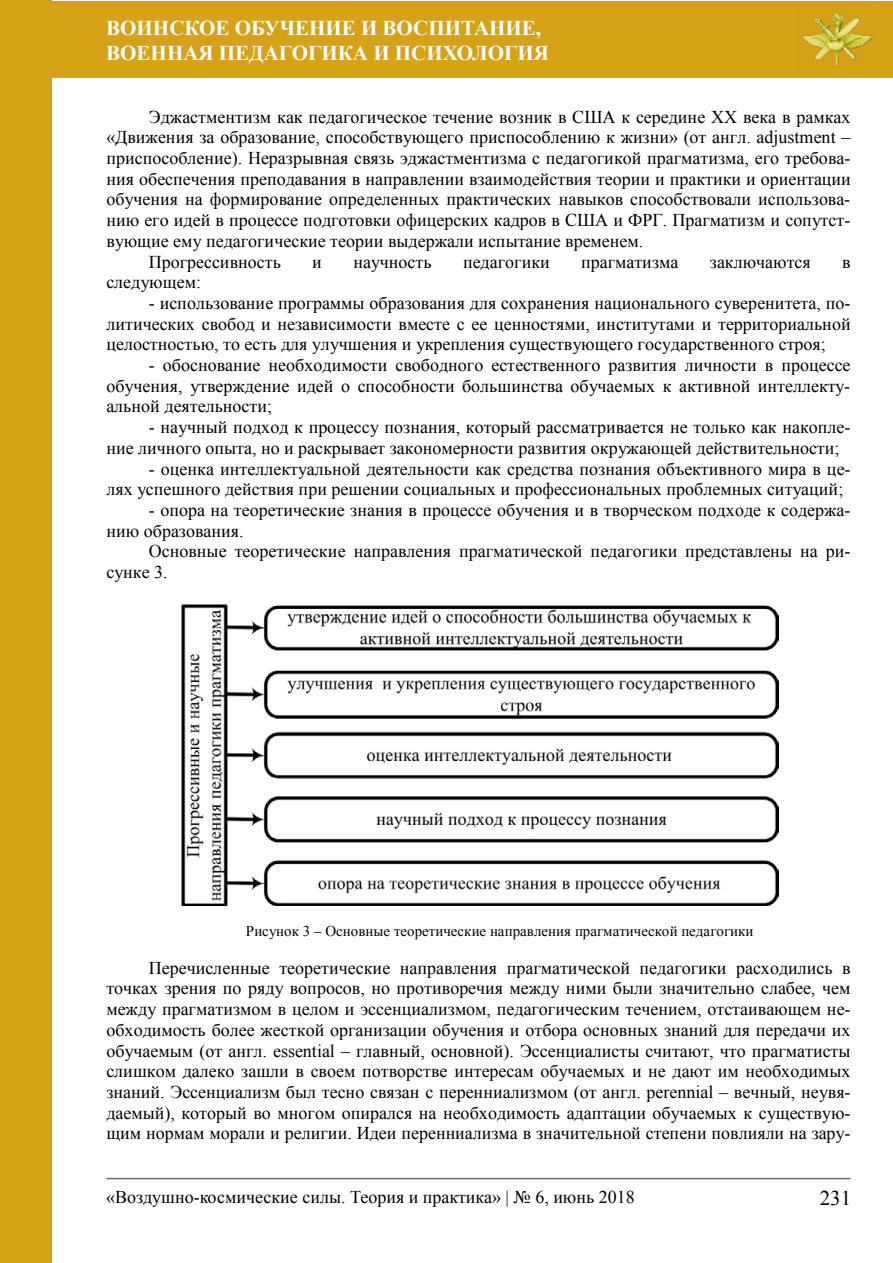
<style>
.page{position:relative;width:893px;height:1263px;background:#fff}
.page>*{position:absolute;margin:0;border:0;box-sizing:border-box;transform-origin:0 0}
.t1{font:700 21px/25.2px "Times New Roman";color:#fff}
.t2{font:21px "Times New Roman";color:#000}
.t3{font:18px/20.7px "Times New Roman";color:#000}
.t4{font:15px "Times New Roman";color:#000}
</style>
<div class="page">
<div style="left:0;top:1px;width:892px;height:76px;background:#d6a218"></div>
<img style="left:802px;top:13px;width:71px;height:55px">
<div style="left:0;top:1px;width:51px;height:1262px;background:#d6a218"></div>
<hr style="left:106px;top:1178px;width:745px;height:1px;background:#6d6e71">
<img style="left:181px;top:604px;width:597px;height:302px">
<p class="t1" style="left:106px;top:14px;width:444px">воинское обучение и воспитание, военная педагогика и психология</p>
<p class="t3" style="left:149px;top:106px;width:703px">Эджастментизм как педагогическое течение возник в США к середине ХХ века в рамках</p>
<p class="t3" style="left:106px;top:127px;width:746px">«Движения за образование, способствующего приспособлению к жизни» (от англ. adjustment –</p>
<p class="t3" style="left:106px;top:147px;width:745px">приспособление). Неразрывная связь эджастментизма с педагогикой прагматизма, его требова-</p>
<p class="t3" style="left:106px;top:168px;width:746px">ния обеспечения преподавания в направлении взаимодействия теории и практики и ориентации</p>
<p class="t3" style="left:106px;top:189px;width:745px">обучения на формирование определенных практических навыков способствовали использова-</p>
<p class="t3" style="left:106px;top:209px;width:745px">нию его идей в процессе подготовки офицерских кадров в США и ФРГ. Прагматизм и сопутст-</p>
<p class="t3" style="left:106px;top:230px;width:538px">вующие ему педагогические теории выдержали испытание временем.</p>
<p class="t3" style="left:149px;top:251px;width:134px">Прогрессивность</p>
<p class="t3" style="left:312px;top:251px;width:11px">и</p>
<p class="t3" style="left:353px;top:251px;width:80px">научность</p>
<p class="t3" style="left:463px;top:251px;width:88px">педагогики</p>
<p class="t3" style="left:581px;top:251px;width:99px">прагматизма</p>
<p class="t3" style="left:710px;top:251px;width:102px">заключаются</p>
<p class="t3" style="left:842px;top:251px;width:10px">в</p>
<p class="t3" style="left:106px;top:272px;width:96px">следующем:</p>
<p class="t3" style="left:106px;top:292px;width:746px;text-align:justify;text-indent:42px">- использование программы образования для сохранения национального суверенитета, по&shy;литических свобод и независимости вместе с ее ценностями, институтами и территориальной целостностью, то есть для улучшения и укрепления существующего государственного строя;</p>
<p class="t3" style="left:106px;top:354px;width:746px;text-align:justify;text-indent:42px">- обоснование необходимости свободного естественного развития личности в процессе обучения, утверждение идей о способности большинства обучаемых к активной интеллекту&shy;альной деятельности;</p>
<p class="t3" style="left:106px;top:416px;width:745px;text-indent:42px">- научный подход к процессу познания, который рассматривается не только как накопле&shy;ние личного опыта, но и раскрывает закономерности развития окружающей действительности;</p>
<p class="t3" style="left:106px;top:458px;width:746px;text-indent:42px">- оценка интеллектуальной деятельности как средства познания объективного мира в це&shy;лях успешного действия при решении социальных и профессиональных проблемных ситуаций;</p>
<p class="t3" style="left:106px;top:499px;width:745px;text-indent:42px">- опора на теоретические знания в процессе обучения и в творческом подходе к содержа&shy;нию образования.</p>
<p class="t3" style="left:106px;top:541px;width:746px;text-indent:42px">Основные теоретические направления прагматической педагогики представлены на ри&shy;сунке 3.</p>
<p class="t4" style="left:246px;top:921px;width:509px">Рисунок 3 – Основные теоретические направления прагматической педагогики</p>
<p class="t3" style="left:106px;top:957px;width:746px;text-align:justify;text-indent:42px">Перечисленные теоретические направления прагматической педагогики расходились в точках зрения по ряду вопросов, но противоречия между ними были значительно слабее, чем между прагматизмом в целом и эссенциализмом, педагогическим течением, отстаивающем не&shy;обходимость более жесткой организации обучения и отбора основных знаний для передачи их обучаемым (от англ. essential – главный, основной). Эссенциалисты считают, что прагматисты слишком далеко зашли в своем потворстве интересам обучаемых и не дают им необходимых знаний. Эссенциализм был тесно связан с перенниализмом (от англ. perennial – вечный, неувя&shy;даемый), который во многом опирался на необходимость адаптации обучаемых к существую&shy;щим нормам морали и религии. Идеи перенниализма в значительной степени повлияли на зару-</p>
<p class="t3" style="left:106px;top:1187px;width:530px">«Воздушно-космические силы. Теория и практика» | № 6, июнь 2018</p>
<p class="t2" style="left:820px;top:1183px;width:33px">231</p>
</div>
